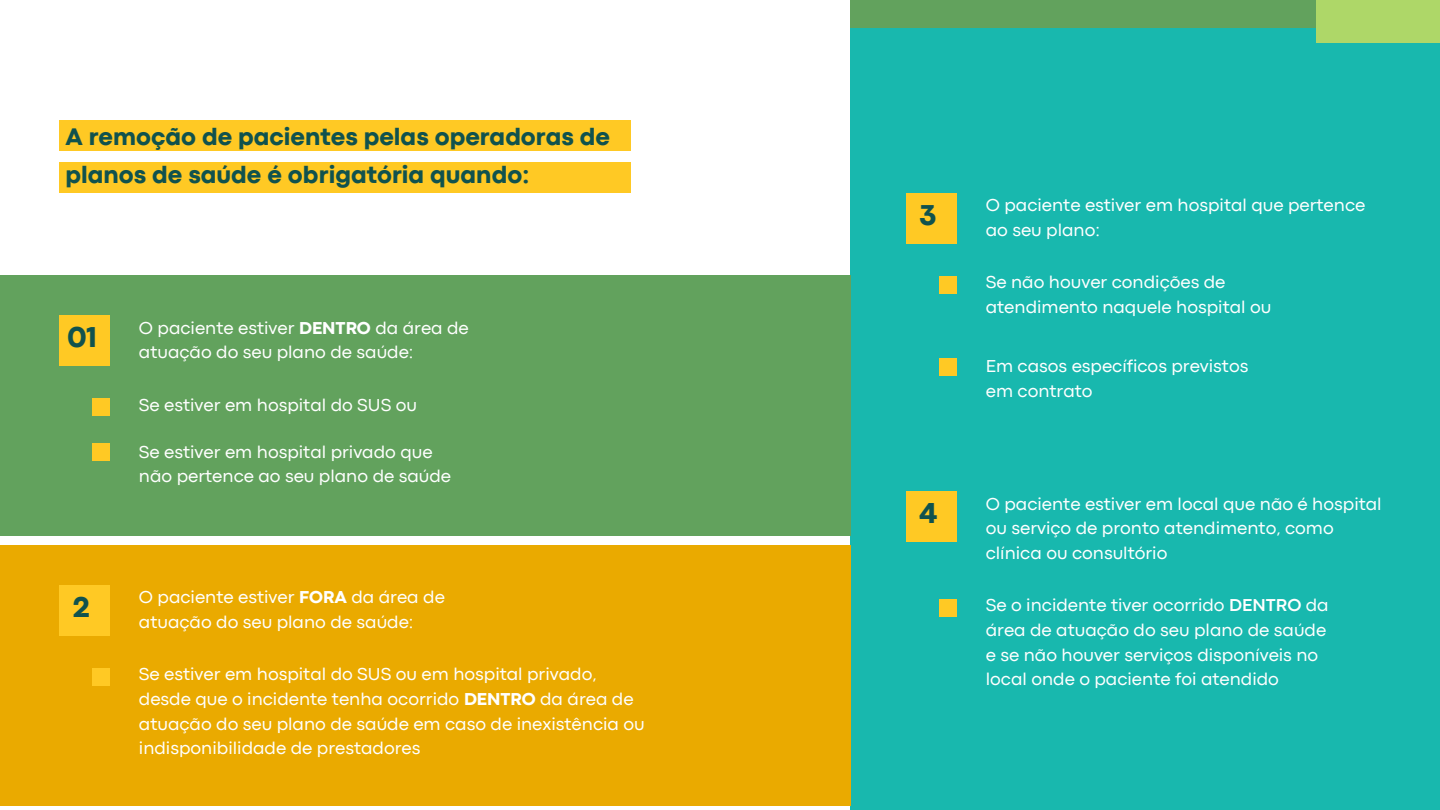
<style>
.page{position:relative;width:1440px;height:810px;background:#fff}
.page>*{position:absolute;margin:0;border:0;box-sizing:border-box;transform-origin:0 0}
.t1{font:800 30px "Codec Pro";color:#10524e}
.t2{font:800 25px/38.2px "Codec Pro";color:#10524e}
.t3{font:18px/24.8px "Codec Pro";color:#fff}
.s1{font-weight:800}
.s2{font-weight:700}
</style>
<div class="page">
<div style="left:850px;top:0;width:590px;height:810px;background:#18b8ae"></div>
<div style="left:0;top:275px;width:850px;height:261px;background:#62a25d"></div>
<div style="left:59px;top:315px;width:51px;height:51px;background:#ffc924"></div>
<div style="left:92px;top:398px;width:18px;height:18px;background:#ffc924"></div>
<div style="left:92px;top:444px;width:18px;height:17px;background:#ffc924"></div>
<div style="left:850px;top:0;width:590px;height:28px;background:#62a25d"></div>
<div style="left:1316px;top:0;width:124px;height:43px;background:#aed768"></div>
<div style="left:0;top:545px;width:851px;height:260px;background:#eaaa00"></div>
<div style="left:59px;top:585px;width:51px;height:50px;background:#ffc924"></div>
<div style="left:92px;top:668px;width:18px;height:17px;background:#ffc924"></div>
<div style="left:906px;top:193px;width:50px;height:50px;background:#ffc924"></div>
<div style="left:939px;top:276px;width:17px;height:17px;background:#ffc924"></div>
<div style="left:939px;top:358px;width:17px;height:18px;background:#ffc924"></div>
<div style="left:906px;top:491px;width:50px;height:51px;background:#ffc924"></div>
<div style="left:939px;top:599px;width:17px;height:17px;background:#ffc924"></div>
<div style="left:59px;top:120px;width:572px;height:31px;background:#ffc924"></div>
<div style="left:59px;top:162px;width:572px;height:31px;background:#ffc924"></div>
<h2 class="t2" style="left:65px;top:119px;width:546px">A remoção de pacientes pelas operadoras de planos de saúde é obrigatória quando:</h2>
<h1 class="t1" style="left:67px;top:327px;width:31px">01</h1>
<p class="t3" style="left:139px;top:317px;width:331px">O paciente estiver <span class="s1">DENTRO</span> da área de atuação do seu plano de saúde:</p>
<p class="t3" style="left:139px;top:393px;width:280px">Se estiver em hospital do SUS ou</p>
<p class="t3" style="left:139px;top:441px;width:314px">Se estiver em hospital privado que não pertence ao seu plano de saúde</p>
<h1 class="t1" style="left:73px;top:596px;width:18px">2</h1>
<p class="t3" style="left:139px;top:586px;width:307px">O paciente estiver <span class="s1">FORA</span> da área de atuação do seu plano de saúde:</p>
<p class="t3" style="left:139px;top:663px;width:507px">Se estiver em hospital do SUS ou em hospital privado, desde que o incidente tenha ocorrido <span class="s1">DENTRO</span> da área de atuação do seu plano de saúde em caso de inexistência ou indisponibilidade de prestadores</p>
<h1 class="t1" style="left:920px;top:204px;width:18px">3</h1>
<p class="t3" style="left:986px;top:194px;width:381px">O paciente estiver em hospital que pertence ao seu plano:</p>
<p class="t3" style="left:986px;top:271px;width:287px">Se não houver condições de atendimento naquele hospital ou</p>
<p class="t3" style="left:986px;top:355px;width:264px">Em casos específicos previstos em contrato</p>
<h1 class="t1" style="left:920px;top:503px;width:19px">4</h1>
<p class="t3" style="left:986px;top:493px;width:397px">O paciente estiver em local que não é hospital ou serviço de pronto atendimento, como clínica ou consultório</p>
<p class="t3" style="left:986px;top:594px;width:345px">Se o incidente tiver ocorrido <span class="s2">DENTRO</span> da área de atuação do seu plano de saúde e se não houver serviços disponíveis no local onde o paciente foi atendido</p>
</div>
